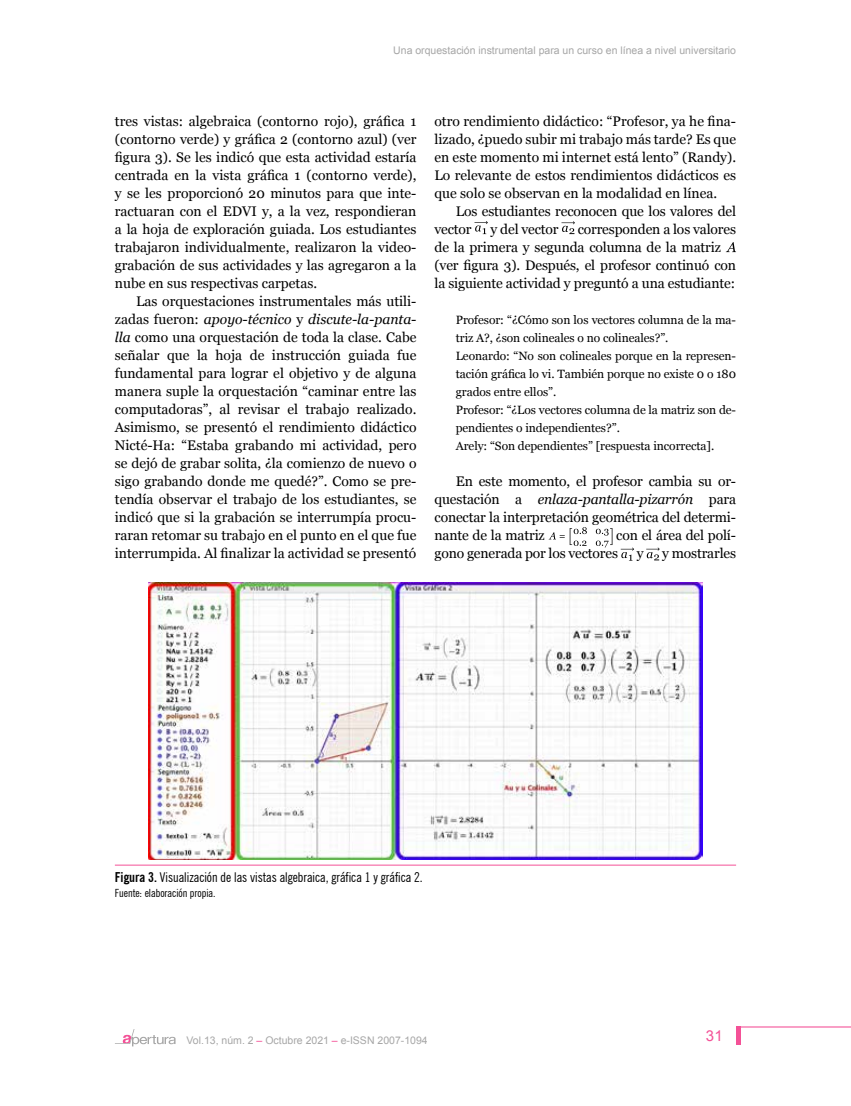
<style>
.page{position:relative;width:851px;height:1106px;background:#fff}
.page>*{position:absolute;margin:0;border:0;box-sizing:border-box;transform-origin:0 0}
.t1{font:15px "Arial";color:#f45197}
.t2{font:13.8px/18px "Georgia";letter-spacing:-.01em;color:#000;text-align:justify}
.t3{font:condensed 13.5px "News Gothic BT";color:#000}
.t4{font:12px/18px "Georgia";letter-spacing:-.005em;color:#000}
.t5{font:condensed 11.25px "News Gothic BT";color:#000}
.t6{font:10.5px "Arial";color:#a6a6a6}
.s1{font-style:italic}
.s2{font-weight:700}
.s3{color:#f45197}
</style>
<div class="page">
<svg style="left:115px;top:1029px;width:60px;height:17px"></svg>
<hr style="left:737px;top:1026px;width:113px;height:1px;background:#f45197">
<hr style="left:736px;top:1026px;width:4px;height:18px;background:#f45197">
<svg style="left:474px;top:221px;width:13px;height:13px"></svg>
<svg style="left:561px;top:221px;width:13px;height:13px"></svg>
<svg style="left:725px;top:242px;width:11px;height:10px"></svg>
<svg style="left:548px;top:527px;width:38px;height:19px"></svg>
<svg style="left:595px;top:528px;width:17px;height:19px"></svg>
<svg style="left:620px;top:547px;width:14px;height:13px"></svg>
<svg style="left:646px;top:547px;width:13px;height:13px"></svg>
<img style="left:148px;top:582px;width:554px;height:277px">
<hr style="left:115px;top:864px;width:621px;height:1px;background:#f45197">
<p class="t6" style="left:393px;top:43px;width:344px">Una orquestación instrumental para un curso en línea a nivel universitario</p>
<p class="t2" style="left:115px;top:112px;width:303px">tres vistas: algebraica (contorno rojo), gráfica 1 (contorno verde) y gráfica 2 (contorno azul) (ver figura 3). Se les indicó que esta actividad estaría centrada en la vista gráfica 1 (contorno verde), y se les proporcionó 20 minutos para que inte&shy;ractuaran con el EDVI y, a la vez, respondieran a la hoja de exploración guiada. Los estudiantes trabajaron individualmente, realizaron la video&shy;grabación de sus actividades y las agregaron a la nube en sus respectivas carpetas.</p>
<p class="t2" style="left:115px;top:292px;width:303px;text-indent:21px">Las orquestaciones instrumentales más utili&shy;zadas fueron: <span class="s1">apoyo-técnico</span> y <span class="s1">discute-la-panta&shy;lla</span> como una orquestación de toda la clase. Cabe señalar que la hoja de instrucción guiada fue fundamental para lograr el objetivo y de alguna manera suple la orquestación “caminar entre las computadoras”, al revisar el trabajo realizado.<br>Asimismo, se presentó el rendimiento didáctico Nicté-Ha: “Estaba grabando mi actividad, pero se dejó de grabar solita, ¿la comienzo de nuevo o sigo grabando donde me quedé?”. Como se pre&shy;tendía observar el trabajo de los estudiantes, se indicó que si la grabación se interrumpía procu&shy;raran retomar su trabajo en el punto en el que fue interrumpida. Al finalizar la actividad se presentó</p>
<p class="t2" style="left:434px;top:112px;width:303px">otro rendimiento didáctico: “Profesor, ya he fina&shy;lizado, ¿puedo subir mi trabajo más tarde? Es que en este momento mi internet está lento” (Randy).<br>Lo relevante de estos rendimientos didácticos es que solo se observan en la modalidad en línea.</p>
<p class="t2" style="left:434px;top:202px;width:303px;text-indent:21px">Los estudiantes reconocen que los valores del vector</p>
<p class="t2" style="left:434px;top:220px;width:303px;text-align:left;text-indent:143px">corresponden a los valores de la primera y segunda columna de la matriz (ver figura 3). Después, el profesor continuó con la siguiente actividad y preguntó a una estudiante:</p>
<p class="t4" style="left:455px;top:310px;width:282px">Profesor: “¿Cómo son los vectores columna de la ma&shy;triz A?, ¿son colineales o no colineales?”.<br>Leonardo: “No son colineales porque en la represen&shy;tación gráfica lo vi. También porque no existe 0 o 180 grados entre ellos”.<br>Profesor: “¿Los vectores columna de la matriz son de&shy;pendientes o independientes?”.<br>Arely: “Son dependientes” [respuesta incorrecta].</p>
<p class="t2" style="left:434px;top:472px;width:303px;text-indent:21px">En este momento, el profesor cambia su or&shy;questación a <span class="s1">enlaza-pantalla-pizarrón</span> para conectar la interpretación geométrica del determi&shy;nante de la matriz</p>
<p class="t2" style="left:490px;top:220px;width:69px">y del vector</p>
<p class="t2" style="left:434px;top:526px;width:303px;text-indent:182px">con el área del polí&shy;gono generada por los vectores</p>
<p class="t2" style="left:636px;top:544px;width:8px">y</p>
<p class="t2" style="left:662px;top:544px;width:75px">y mostrarles</p>
<p class="t3" style="left:115px;top:869px;width:309px"><span class="s2">Figura 3.</span> Visualización de las vistas algebraica, gráfica 1 y gráfica 2.</p>
<p class="t5" style="left:115px;top:886px;width:102px">Fuente: elaboración propia.</p>
<p class="t6" style="left:186px;top:1033px;width:243px">Vol.13, núm. 2 <span class="s3">–</span> Octubre 2021 <span class="s3">–</span> e-ISSN 2007-1094</p>
<p class="t1" style="left:705px;top:1026px;width:18px">31</p>
</div>
